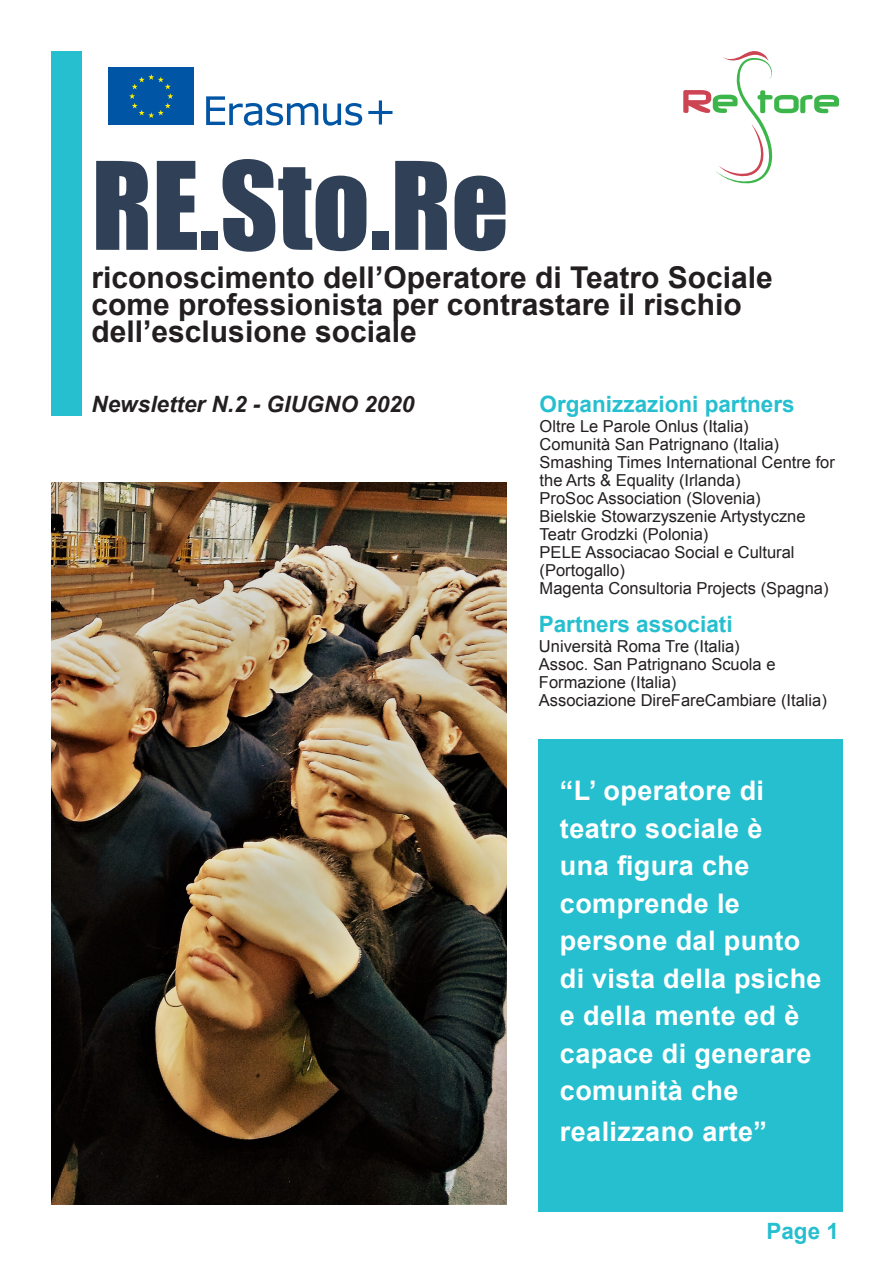
<style>
.page{position:relative;width:893px;height:1263px;background:#fff}
.page>*{position:absolute;margin:0;border:0;box-sizing:border-box;transform-origin:0 0}
.t1{font:112.5px "Impact";color:#304057}
.t2{font:700 30px/27px "Arial";color:#231f20}
.t3{font:700 27px/37.5px "Arial";letter-spacing:.015em;color:#fff}
.t4{font:700 22.5px "Arial";color:#26bfcf}
.t5{font:italic 700 22.5px "Arial";color:#231f20}
.t6{font:16.5px/18px "Arial";color:#231f20}
</style>
<div class="page">
<div style="left:51px;top:51px;width:30px;height:365px;background:#26bfcf"></div>
<svg style="left:206px;top:96px;width:156px;height:30px"></svg>
<svg style="left:368px;top:100px;width:24px;height:25px"></svg>
<div style="left:108px;top:68px;width:86px;height:57px;background:#0155a5"></div>
<svg style="left:129px;top:74px;width:44px;height:44px"></svg>
<svg style="left:683px;top:51px;width:156px;height:133px"></svg>
<div style="left:539px;top:740px;width:304px;height:472px;background:#26bfcf"></div>
<img style="left:51px;top:483px;width:456px;height:721px">
<p class="t1" style="left:92px;top:118px;width:419px">RE.Sto.Re</p>
<p class="t2" style="left:92px;top:265px;width:683px">riconoscimento dell’Operatore di Teatro Sociale come professionista per contrastare il rischio dell’esclusione sociale</p>
<p class="t5" style="left:92px;top:389px;width:324px">Newsletter N.2 - GIUGNO 2020</p>
<p class="t4" style="left:540px;top:389px;width:257px">Organizzazioni partners</p>
<p class="t6" style="left:540px;top:417px;width:211px">Oltre Le Parole Onlus (Italia)</p>
<p class="t6" style="left:540px;top:435px;width:241px">Comunità San Patrignano (Italia)</p>
<p class="t6" style="left:540px;top:453px;width:297px">Smashing Times International Centre for the Arts &amp; Equality (Irlanda)</p>
<p class="t6" style="left:540px;top:489px;width:223px">ProSoc Association (Slovenia)</p>
<p class="t6" style="left:540px;top:507px;width:267px">Bielskie Stowarzyszenie Artystyczne<br>Teatr Grodzki (Polonia)</p>
<p class="t6" style="left:540px;top:543px;width:256px">PELE Associacao Social e Cultural (Portogallo)</p>
<p class="t6" style="left:540px;top:579px;width:290px">Magenta Consultoria Projects (Spagna)</p>
<p class="t4" style="left:539px;top:609px;width:195px">Partners associati</p>
<p class="t6" style="left:539px;top:637px;width:202px">Università Roma Tre (Italia)</p>
<p class="t6" style="left:539px;top:655px;width:238px">Assoc. San Patrignano Scuola e<br>Formazione (Italia)</p>
<p class="t6" style="left:539px;top:691px;width:289px">Associazione DireFareCambiare (Italia)</p>
<p class="t3" style="left:560px;top:773px;width:263px">“L’ operatore di teatro sociale è<br>una figura che comprende le persone dal punto di vista della psiche e della mente ed è capace di generare comunità che</p>
<p class="t3" style="left:560px;top:1113px;width:209px">realizzano arte”</p>
<p class="t4" style="left:766px;top:1216px;width:74px">Page 1</p>
</div>
